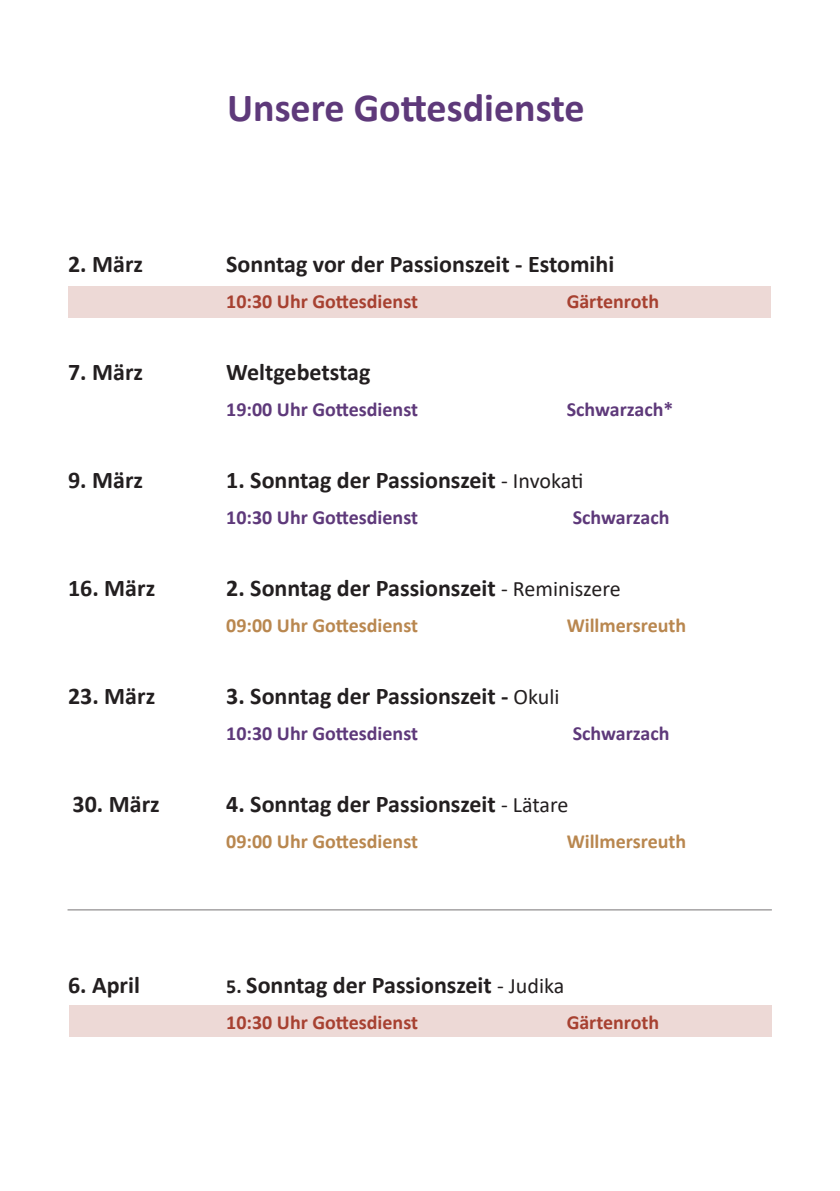
<style>
.page{position:relative;width:840px;height:1191px;background:#fff}
.page>*{position:absolute;margin:0;border:0;box-sizing:border-box;transform-origin:0 0}
.t1{font:700 40px "Calibri";color:#5e397a}
.t2{font:700 24px "Calibri";color:#231f20}
.t3{font:700 20px "Calibri";color:#5e397a}
.t4{font:700 20px "Calibri";color:#b9874f}
.t5{font:700 20px "Calibri";color:#a74131}
.s1{font-weight:400;font-size:22px}
.s2{font-size:20px}
</style>
<div class="page">
<div style="left:68px;top:286px;width:702px;height:31px;background:#edd9d6"></div>
<div style="left:69px;top:1005px;width:702px;height:31px;background:#edd9d6"></div>
<hr style="left:68px;top:909px;width:702px;height:1px;background:#231f20">
<p class="t1" style="left:227px;top:79px;width:359px">Unsere Gottesdienste</p>
<p class="t2" style="left:68px;top:247px;width:76px">2. März</p>
<p class="t2" style="left:226px;top:247px;width:389px">Sonntag vor der Passionszeit - Estomihi</p>
<p class="t5" style="left:226px;top:287px;width:193px">10:30 Uhr Gottesdienst</p>
<p class="t5" style="left:566px;top:287px;width:94px">Gärtenroth</p>
<p class="t2" style="left:68px;top:355px;width:76px">7. März</p>
<p class="t2" style="left:226px;top:355px;width:146px">Weltgebetstag</p>
<p class="t3" style="left:226px;top:395px;width:193px">19:00 Uhr Gottesdienst</p>
<p class="t3" style="left:566px;top:395px;width:108px">Schwarzach*</p>
<p class="t2" style="left:68px;top:463px;width:76px">9. März</p>
<p class="t2" style="left:226px;top:463px;width:358px">1. Sonntag der Passionszeit <span class="s1">- Invokati</span></p>
<p class="t3" style="left:226px;top:503px;width:193px">10:30 Uhr Gottesdienst</p>
<p class="t3" style="left:572px;top:503px;width:98px">Schwarzach</p>
<p class="t2" style="left:68px;top:571px;width:89px">16. März</p>
<p class="t2" style="left:226px;top:571px;width:395px">2. Sonntag der Passionszeit <span class="s1">- Reminiszere</span></p>
<p class="t4" style="left:226px;top:611px;width:193px">09:00 Uhr Gottesdienst</p>
<p class="t4" style="left:566px;top:611px;width:121px">Willmersreuth</p>
<p class="t2" style="left:68px;top:679px;width:89px">23. März</p>
<p class="t2" style="left:226px;top:679px;width:334px">3. Sonntag der Passionszeit - <span class="s1">Okuli</span></p>
<p class="t3" style="left:226px;top:719px;width:193px">10:30 Uhr Gottesdienst</p>
<p class="t3" style="left:572px;top:719px;width:98px">Schwarzach</p>
<p class="t2" style="left:73px;top:787px;width:89px">30. März</p>
<p class="t2" style="left:226px;top:787px;width:343px">4. Sonntag der Passionszeit <span class="s1">- Lätare</span></p>
<p class="t4" style="left:226px;top:827px;width:193px">09:00 Uhr Gottesdienst</p>
<p class="t4" style="left:566px;top:827px;width:121px">Willmersreuth</p>
<p class="t2" style="left:68px;top:967px;width:73px">6. April</p>
<p class="t2" style="left:226px;top:967px;width:339px"><span class="s2">5.</span> Sonntag der Passionszeit <span class="s1">- Judika</span></p>
<p class="t5" style="left:226px;top:1007px;width:193px">10:30 Uhr Gottesdienst</p>
<p class="t5" style="left:566px;top:1007px;width:94px">Gärtenroth</p>
</div>
